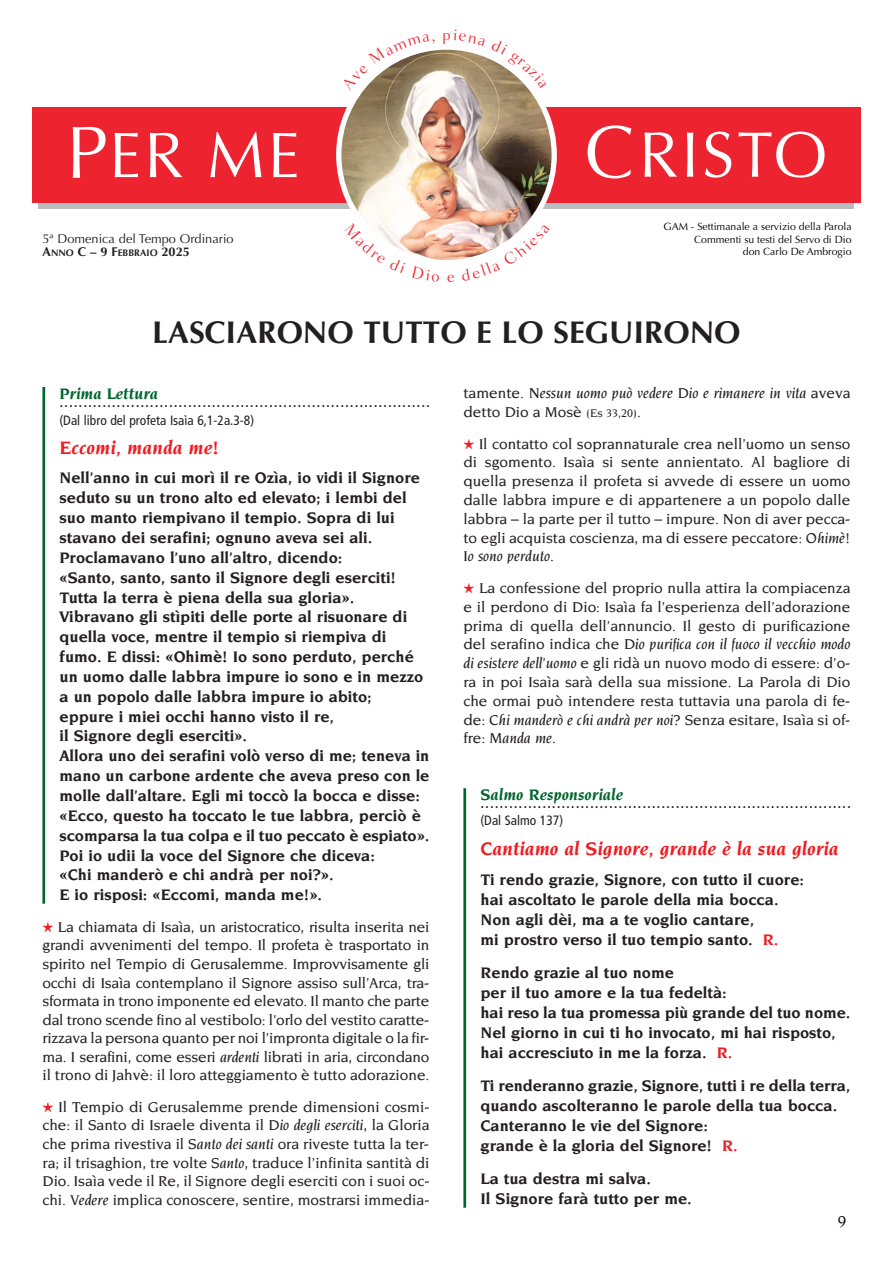
<style>
.page{position:relative;width:893px;height:1263px;background:#fff}
.page>*{position:absolute;margin:0;border:0;box-sizing:border-box;transform-origin:0 0}
.t1{font:700 31.5px "Optima";color:#231f20}
.t2{font:italic 700 19.5px "Novarese";color:#ee1d23}
.t3{font:500 16.95px "Novarese";color:#000}
.t4{font:700 16.5px/19.8px "Novarese";color:#231f20}
.t5{font:condensed 16.5px "Frutiger";color:#231f20}
.t6{font:italic 700 16.5px "Novarese";color:#00652e}
.t7{font:500 15.45px/18.8px "Novarese";color:#231f20;text-align:justify}
.t8{font:italic 500 15.45px/18.8px "Novarese";color:#231f20}
.t9{font:condensed 13.5px "Frutiger";color:#231f20}
.t10{font:12.75px "Optima";color:#231f20}
.t11{font:10.5px/12.6px "Optima";color:#000001;text-align:right}
.t12{font:700 9.6px "Optima";color:#231f20}
.s1{font-size:12.75px}
.s2{font-family:"Monotype Sorts";font-weight:400;font-size:13.5px;color:#ee1d23}
.s3{font-style:italic}
.s4{font-style:normal}
.s5{font-style:normal;font-size:12px}
.s6{color:#ee1d23}
</style>
<div class="page">
<div style="left:38px;top:119px;width:816px;height:90px;background:#bcbdc0"></div>
<div style="left:32px;top:107px;width:828px;height:96px;background:#ed242f"></div>
<img style="left:340px;top:50px;width:212px;height:209px">
<div style="left:336px;top:44px;width:221px;height:221px;border:5px solid #fff;border-radius:50%"></div>
<svg style="left:73px;top:127px;width:33px;height:51px"></svg>
<svg style="left:115px;top:133px;width:23px;height:44px"></svg>
<svg style="left:150px;top:133px;width:32px;height:44px"></svg>
<svg style="left:210px;top:132px;width:51px;height:45px"></svg>
<svg style="left:273px;top:133px;width:24px;height:44px"></svg>
<svg style="left:588px;top:125px;width:44px;height:53px"></svg>
<svg style="left:645px;top:132px;width:32px;height:45px"></svg>
<svg style="left:687px;top:132px;width:6px;height:45px"></svg>
<svg style="left:705px;top:132px;width:26px;height:46px"></svg>
<svg style="left:738px;top:132px;width:86px;height:46px"></svg>
<hr style="left:42px;top:387px;width:3px;height:517px;background:#00652e">
<hr style="left:463px;top:788px;width:3px;height:420px;background:#00652e">
<svg style="left:341px;top:45px;width:94px;height:45px"></svg>
<svg style="left:443px;top:44px;width:22px;height:2px"></svg>
<svg style="left:491px;top:50px;width:56px;height:38px"></svg>
<svg style="left:344px;top:222px;width:62px;height:37px"></svg>
<svg style="left:461px;top:224px;width:89px;height:40px"></svg>
<p class="t10" style="left:43px;top:232px;width:193px">5ª Domenica del Tempo Ordinario</p>
<p class="t12" style="left:43px;top:249px;width:149px"><span class="s1">A</span>NNO <span class="s1">C – 9 F</span>EBBRAIO <span class="s1">2025</span></p>
<p class="t11" style="left:663px;top:221px;width:190px">GAM - Settimanale a servizio della Parola<br>Commenti su testi del Servo di Dio<br>don Carlo De Ambrogio</p>
<p class="t1" style="left:152px;top:319px;width:590px">LASCIARONO TUTTO E LO SEGUIRONO</p>
<p class="t6" style="left:60px;top:387px;width:100px">Prima Lettura</p>
<p class="t5" style="left:60px;top:394px;width:372px">..............................................................................</p>
<p class="t9" style="left:60px;top:414px;width:196px">(Dal libro del profeta Isaìa 6,1-2a.3-8)</p>
<p class="t2" style="left:60px;top:439px;width:161px">Eccomi, manda me!</p>
<p class="t4" style="left:60px;top:469px;width:362px">Nell’anno in cui morì il re Ozìa, io vidi il Signore seduto su un trono alto ed elevato; i lembi del suo manto riempivano il tempio. Sopra di lui</p>
<p class="t4" style="left:60px;top:529px;width:314px">stavano dei serafini; ognuno aveva sei ali.</p>
<p class="t4" style="left:60px;top:549px;width:284px">Proclamavano l’uno all’altro, dicendo:</p>
<p class="t4" style="left:60px;top:568px;width:338px">«Santo, santo, santo il Signore degli eserciti!</p>
<p class="t4" style="left:60px;top:588px;width:296px">Tutta la terra è piena della sua gloria».</p>
<p class="t4" style="left:60px;top:608px;width:349px">Vibravano gli stìpiti delle porte al risuonare di quella voce, mentre il tempio si riempiva di</p>
<p class="t4" style="left:60px;top:648px;width:365px">fumo. E dissi: «Ohimè! Io sono perduto, perché un uomo dalle labbra impure io sono e in mezzo a un popolo dalle labbra impure io abito;</p>
<p class="t4" style="left:60px;top:707px;width:276px">eppure i miei occhi hanno visto il re,</p>
<p class="t4" style="left:60px;top:727px;width:189px">il Signore degli eserciti».</p>
<p class="t4" style="left:60px;top:747px;width:371px">Allora uno dei serafini volò verso di me; teneva in</p>
<p class="t4" style="left:60px;top:767px;width:371px">mano un carbone ardente che aveva preso con le</p>
<p class="t4" style="left:60px;top:787px;width:362px">molle dall’altare. Egli mi toccò la bocca e disse:</p>
<p class="t4" style="left:60px;top:806px;width:363px">«Ecco, questo ha toccato le tue labbra, perciò è</p>
<p class="t4" style="left:60px;top:826px;width:371px">scomparsa la tua colpa e il tuo peccato è espiato».</p>
<p class="t4" style="left:60px;top:846px;width:317px">Poi io udii la voce del Signore che diceva:</p>
<p class="t4" style="left:60px;top:866px;width:276px">«Chi manderò e chi andrà per noi?».</p>
<p class="t4" style="left:60px;top:886px;width:264px">E io risposi: «Eccomi, manda me!».</p>
<p class="t7" style="left:43px;top:918px;width:388px"><span class="s2">H</span> La chiamata di Isaìa, un aristocratico, risulta inserita nei grandi avvenimenti del tempo. Il profeta è trasportato in spirito nel Tempio di Gerusalemme. Improvvisamente gli occhi di Isaìa contemplano il Signore assiso sull’Arca, tra&shy;sformata in trono imponente ed elevato. Il manto che parte dal trono scende fino al vestibolo: l’orlo del vestito caratte&shy;rizzava la persona quanto per noi l’impronta digitale o la fir&shy;ma. I serafini, come esseri <span class="s3">ardenti</span> librati in aria, circondano il trono di Jahvè: il loro atteggiamento è tutto adorazione.</p>
<p class="t7" style="left:43px;top:1098px;width:388px"><span class="s2">H</span> Il Tempio di Gerusalemme prende dimensioni cosmi&shy;che: il Santo di Israele diventa il <span class="s3">Dio degli eserciti,</span> la Gloria che prima rivestiva il <span class="s3">Santo dei santi</span> ora riveste tutta la ter&shy;ra; il trisaghion, tre volte <span class="s3">Santo,</span> traduce l’infinita santità di Dio. Isaìa vede il Re, il Signore degli eserciti con i suoi oc&shy;chi. <span class="s3">Vedere</span> implica conoscere, sentire, mostrarsi immedia-</p>
<p class="t8" style="left:463px;top:385px;width:388px"><span class="s4">tamente.</span> Nessun uomo può vedere Dio e rimanere in vita <span class="s4">aveva detto Dio a Mosè</span> <span class="s5">(Es 33,20)</span><span class="s4">.</span></p>
<p class="t7" style="left:463px;top:435px;width:388px"><span class="s2">H</span> Il contatto col soprannaturale crea nell’uomo un senso di sgomento. Isaìa si sente annientato. Al bagliore di quella presenza il profeta si avvede di essere un uomo dalle labbra impure e di appartenere a un popolo dalle labbra – la parte per il tutto – impure. Non di aver pecca&shy;to egli acquista coscienza, ma di essere peccatore: <span class="s3">Ohimè!<br>Io sono perduto.</span></p>
<p class="t7" style="left:463px;top:579px;width:388px"><span class="s2">H</span> La confessione del proprio nulla attira la compiacenza e il perdono di Dio: Isaìa fa l’esperienza dell’adorazione prima di quella dell’annuncio. Il gesto di purificazione del serafino indica che <span class="s3">Dio purifica con il fuoco il vecchio modo di esistere dell’uomo</span> e gli ridà un nuovo modo di essere: d’o&shy;ra in poi Isaìa sarà della sua missione. La Parola di Dio che ormai può intendere resta tuttavia una parola di fe&shy;de: <span class="s3">Chi manderò e chi andrà per noi?</span> Senza esitare, Isaìa si of&shy;fre: <span class="s3">Manda me.</span></p>
<p class="t6" style="left:480px;top:787px;width:144px">Salmo Responsoriale</p>
<p class="t5" style="left:480px;top:795px;width:372px">..............................................................................</p>
<p class="t9" style="left:480px;top:815px;width:84px">(Dal Salmo 137)</p>
<p class="t2" style="left:480px;top:840px;width:360px">Cantiamo al Signore, grande è la sua gloria</p>
<p class="t4" style="left:480px;top:870px;width:325px">Ti rendo grazie, Signore, con tutto il cuore:</p>
<p class="t4" style="left:480px;top:891px;width:300px">hai ascoltato le parole della mia bocca.</p>
<p class="t4" style="left:480px;top:911px;width:275px">Non agli dèi, ma a te voglio cantare,</p>
<p class="t4" style="left:480px;top:931px;width:299px">mi prostro verso il tuo tempio santo. <span class="s6">R.</span></p>
<p class="t4" style="left:480px;top:964px;width:195px">Rendo grazie al tuo nome</p>
<p class="t4" style="left:480px;top:984px;width:248px">per il tuo amore e la tua fedeltà:</p>
<p class="t4" style="left:480px;top:1004px;width:371px">hai reso la tua promessa più grande del tuo nome.</p>
<p class="t4" style="left:480px;top:1024px;width:357px">Nel giorno in cui ti ho invocato, mi hai risposto,</p>
<p class="t4" style="left:480px;top:1044px;width:253px">hai accresciuto in me la forza. <span class="s6">R.</span></p>
<p class="t4" style="left:480px;top:1077px;width:371px">Ti renderanno grazie, Signore, tutti i re della terra,</p>
<p class="t4" style="left:480px;top:1097px;width:358px">quando ascolteranno le parole della tua bocca.</p>
<p class="t4" style="left:480px;top:1117px;width:229px">Canteranno le vie del Signore:</p>
<p class="t4" style="left:480px;top:1137px;width:259px">grande è la gloria del Signore! <span class="s6">R.</span></p>
<p class="t4" style="left:480px;top:1170px;width:172px">La tua destra mi salva.</p>
<p class="t4" style="left:480px;top:1190px;width:213px">Il Signore farà tutto per me.</p>
<p class="t3" style="left:838px;top:1215px;width:10px">9</p>
</div>
